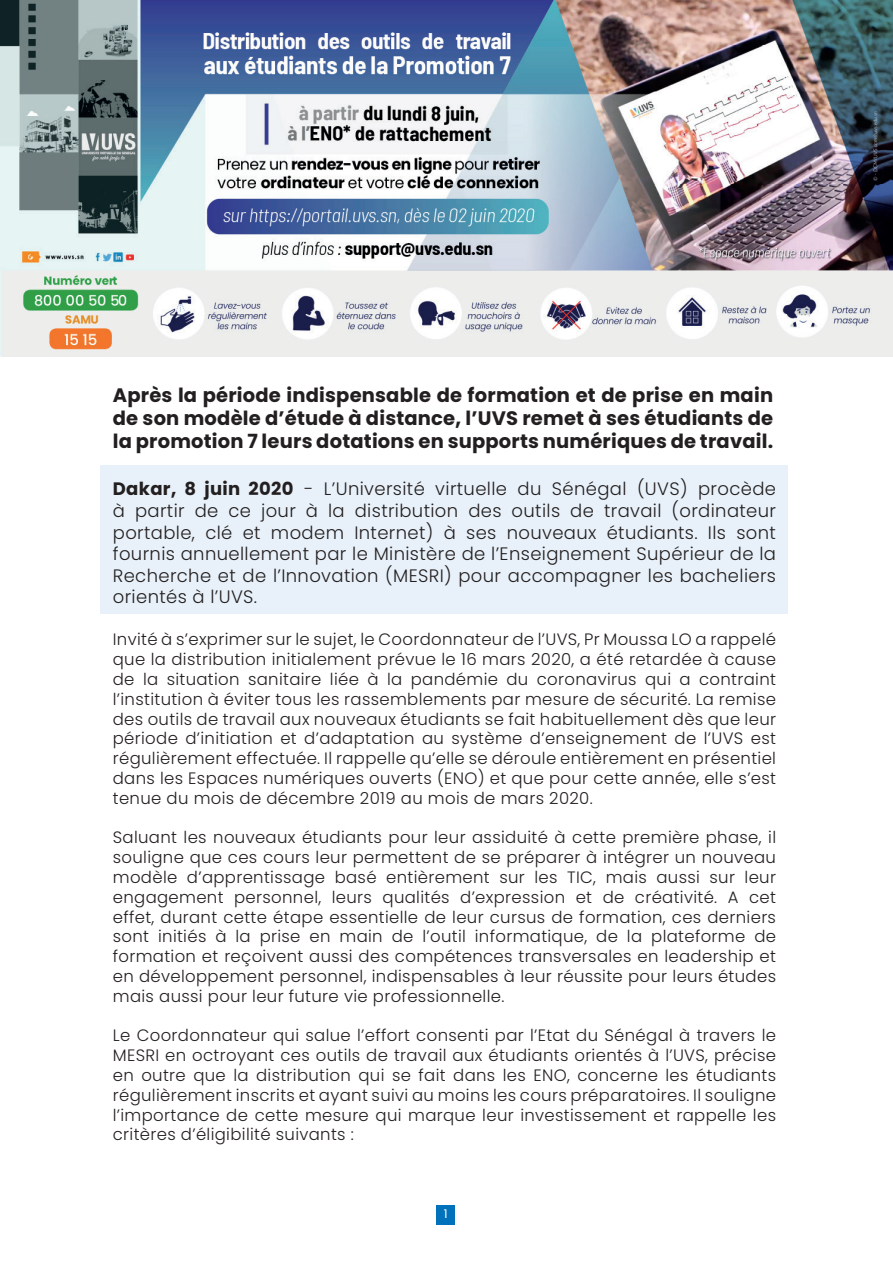
<style>
.page{position:relative;width:893px;height:1263px;background:#fff}
.page>*{position:absolute;margin:0;border:0;box-sizing:border-box;transform-origin:0 0}
.t1{font:700 19.5px/23.4px "Poppins";letter-spacing:.01em;color:#231f20;text-align:justify}
.t2{font:300 18px/21.6px "Poppins";letter-spacing:.02em;color:#231f20;text-align:justify}
.t3{font:300 16.5px/19.8px "Poppins";letter-spacing:.02em;color:#231f20;text-align:justify}
.t4{font:12px "Poppins";color:#fff}
.s1{font-weight:700}
</style>
<div class="page">
<div style="left:437px;top:1205px;width:18px;height:19px;background:#0072bc"></div>
<div style="left:101px;top:466px;width:687px;height:148px;background:#e8f1f9"></div>
<img style="left:0;top:0;width:893px;height:357px">
<p class="t1" style="left:113px;top:383px;width:662px">Après la période indispensable de formation et de prise en main de son modèle d’étude à distance, l’UVS remet à ses étudiants de la promotion 7 leurs dotations en supports numériques de travail.</p>
<p class="t2" style="left:113px;top:478px;width:665px"><span class="s1">Dakar, 8 juin 2020</span> - L’Université virtuelle du Sénégal (UVS) procède à partir de ce jour à la distribution des outils de travail (ordinateur portable, clé et modem Internet) à ses nouveaux étudiants. Ils sont fournis annuellement par le Ministère de l’Enseignement Supérieur de la Recherche et de l’Innovation (MESRI) pour accompagner les bacheliers orientés à l’UVS.</p>
<p class="t3" style="left:113px;top:630px;width:665px">Invité à s’exprimer sur le sujet, le Coordonnateur de l’UVS, Pr Moussa LO a rappelé que la distribution initialement prévue le 16 mars 2020, a été retardée à cause de la situation sanitaire liée à la pandémie du coronavirus qui a contraint l’institution à éviter tous les rassemblements par mesure de sécurité. La remise des outils de travail aux nouveaux étudiants se fait habituellement dès que leur période d’initiation et d’adaptation au système d’enseignement de l’UVS est régulièrement effectuée. Il rappelle qu’elle se déroule entièrement en présentiel dans les Espaces numériques ouverts (ENO) et que pour cette année, elle s’est tenue du mois de décembre 2019 au mois de mars 2020.</p>
<p class="t3" style="left:113px;top:828px;width:665px">Saluant les nouveaux étudiants pour leur assiduité à cette première phase, il souligne que ces cours leur permettent de se préparer à intégrer un nouveau modèle d’apprentissage basé entièrement sur les TIC, mais aussi sur leur engagement personnel, leurs qualités d’expression et de créativité. A cet effet, durant cette étape essentielle de leur cursus de formation, ces derniers sont initiés à la prise en main de l’outil informatique, de la plateforme de formation et reçoivent aussi des compétences transversales en leadership et en développement personnel, indispensables à leur réussite pour leurs études mais aussi pour leur future vie professionnelle.</p>
<p class="t3" style="left:113px;top:1026px;width:665px">Le Coordonnateur qui salue l’effort consenti par l’Etat du Sénégal à travers le MESRI en octroyant ces outils de travail aux étudiants orientés à l’UVS, précise en outre que la distribution qui se fait dans les ENO, concerne les étudiants régulièrement inscrits et ayant suivi au moins les cours préparatoires. Il souligne l’importance de cette mesure qui marque leur investissement et rappelle les critères d’éligibilité suivants :</p>
<p class="t4" style="left:444px;top:1206px;width:5px">1</p>
</div>
